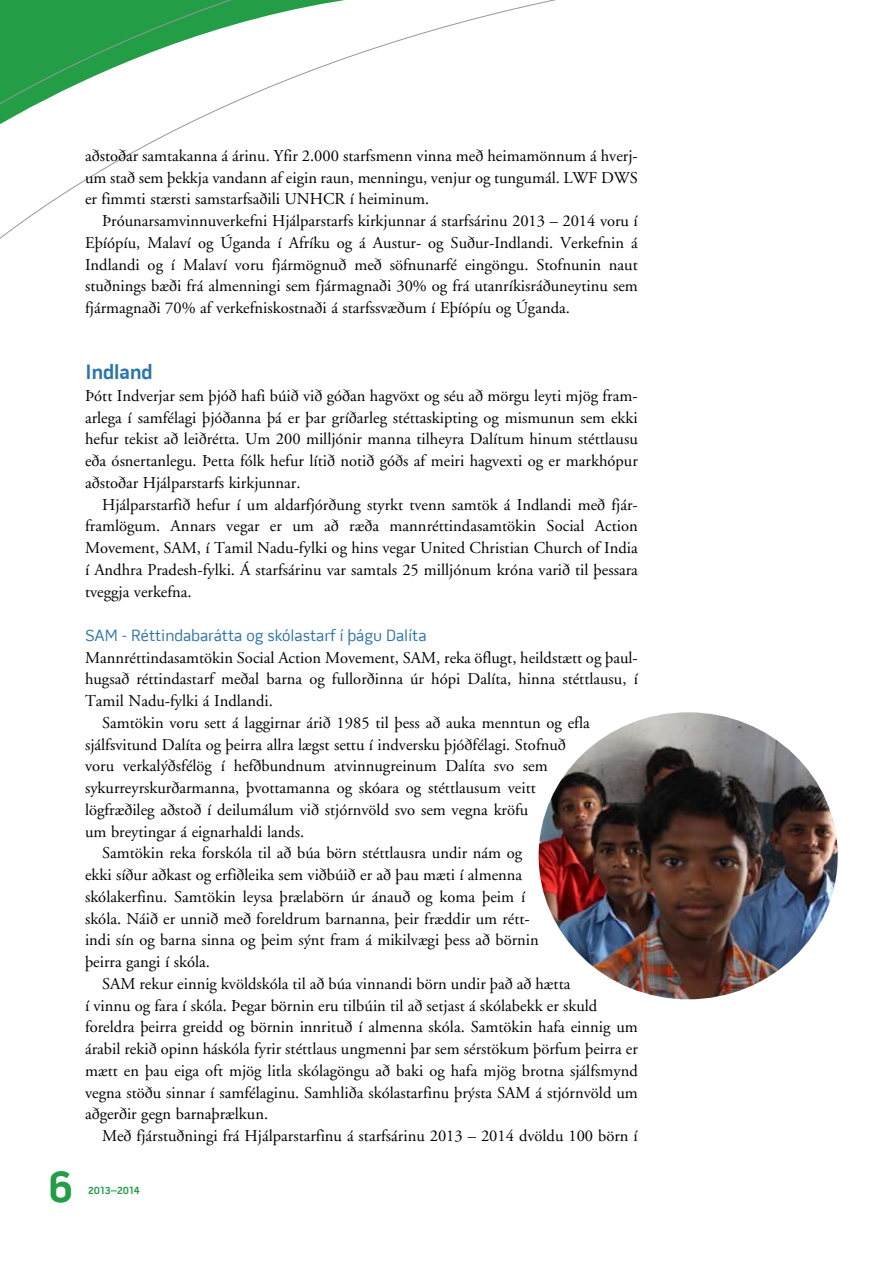
<style>
.page{position:relative;width:893px;height:1263px;background:#fff}
.page>*{position:absolute;margin:0;border:0;box-sizing:border-box;transform-origin:0 0}
.t1{font:700 45px "Pill Gothic 600 mg";color:#239d46}
.t2{font:700 21px "Pill Gothic 600 mg";color:#2e75a9}
.t3{font:16.5px/21.8px "Adobe Garamond";color:#000;text-align:justify}
.t4{font:16.5px "Pill Gothic 600 mg";color:#2e75a9}
.t5{font:700 10.5px "Pill Gothic 600 mg";color:#239d46}
</style>
<div class="page">
<svg style="left:0;top:0;width:556px;height:239px"></svg>
<img style="left:539px;top:712px;width:299px;height:287px">
<p class="t3" style="left:85px;top:145px;width:554px">aðstoðar samtakanna á árinu. Yfir 2.000 starfsmenn vinna með heimamönnum á hverj&shy;um stað sem þekkja vandann af eigin raun, menningu, venjur og tungumál. LWF DWS er fimmti stærsti samstarfsaðili UNHCR í heiminum.</p>
<p class="t3" style="left:85px;top:210px;width:554px;text-indent:17px">Þróunarsamvinnuverkefni Hjálparstarfs kirkjunnar á starfsárinu 2013 – 2014 voru í Eþíópíu, Malaví og Úganda í Afríku og á Austur- og Suður-Indlandi. Verkefnin á Indlandi og í Malaví voru fjármögnuð með söfnunarfé eingöngu. Stofnunin naut stuðnings bæði frá almenningi sem fjármagnaði 30% og frá utanríkisráðuneytinu sem fjármagnaði 70% af verkefniskostnaði á starfssvæðum í Eþíópíu og Úganda.</p>
<h1 class="t1" style="left:48px;top:1159px;width:27px">6</h1>
<p class="t2" style="left:85px;top:359px;width:69px">Indland</p>
<p class="t3" style="left:85px;top:385px;width:554px">Þótt Indverjar sem þjóð hafi búið við góðan hagvöxt og séu að mörgu leyti mjög fram&shy;arlega í samfélagi þjóðanna þá er þar gríðarleg stéttaskipting og mismunun sem ekki hefur tekist að leiðrétta. Um 200 milljónir manna tilheyra Dalítum hinum stéttlausu eða ósnertanlegu. Þetta fólk hefur lítið notið góðs af meiri hagvexti og er markhópur aðstoðar Hjálparstarfs kirkjunnar.</p>
<p class="t3" style="left:85px;top:494px;width:554px;text-indent:17px">Hjálparstarfið hefur í um aldarfjórðung styrkt tvenn samtök á Indlandi með fjár&shy;framlögum. Annars vegar er um að ræða mannréttindasamtökin Social Action Movement, SAM, í Tamil Nadu-fylki og hins vegar United Christian Church of India í Andhra Pradesh-fylki. Á starfsárinu var samtals 25 milljónum króna varið til þessara tveggja verkefna.</p>
<p class="t4" style="left:85px;top:625px;width:343px">SAM - Réttindabarátta og skólastarf í þágu Dalíta</p>
<p class="t3" style="left:85px;top:647px;width:554px">Mannréttindasamtökin Social Action Movement, SAM, reka öflugt, heildstætt og þaul-</p>
<p class="t3" style="left:85px;top:669px;width:554px">hugsað réttindastarf meðal barna og fullorðinna úr hópi Dalíta, hinna stéttlausu, í</p>
<p class="t3" style="left:85px;top:690px;width:189px">Tamil Nadu-fylki á Indlandi.</p>
<p class="t3" style="left:102px;top:712px;width:489px">Samtökin voru sett á laggirnar árið 1985 til þess að auka menntun og efla</p>
<p class="t3" style="left:85px;top:734px;width:482px">sjálfsvitund Dalíta og þeirra allra lægst settu í indversku þjóðfélagi. Stofnuð</p>
<p class="t3" style="left:85px;top:756px;width:464px">voru verkalýðsfélög í hefðbundnum atvinnugreinum Dalíta svo sem</p>
<p class="t3" style="left:85px;top:777px;width:452px">sykurreyrskurðarmanna, þvottamanna og skóara og stéttlausum veitt</p>
<p class="t3" style="left:85px;top:799px;width:445px">lögfræðileg aðstoð í deilumálum við stjórnvöld svo sem vegna kröfu</p>
<p class="t3" style="left:85px;top:821px;width:221px">um breytingar á eignarhaldi lands.</p>
<p class="t3" style="left:102px;top:843px;width:422px">Samtökin reka forskóla til að búa börn stéttlausra undir nám og</p>
<p class="t3" style="left:85px;top:864px;width:439px">ekki síður aðkast og erfiðleika sem viðbúið er að þau mæti í almenna</p>
<p class="t3" style="left:85px;top:886px;width:442px">skólakerfinu. Samtökin leysa þrælabörn úr ánauð og koma þeim í</p>
<p class="t3" style="left:85px;top:908px;width:446px">skóla. Náið er unnið með foreldrum barnanna, þeir fræddir um rétt-</p>
<p class="t3" style="left:85px;top:929px;width:455px">indi sín og barna sinna og þeim sýnt fram á mikilvægi þess að börnin</p>
<p class="t3" style="left:85px;top:951px;width:126px">þeirra gangi í skóla.</p>
<p class="t3" style="left:102px;top:973px;width:470px">SAM rekur einnig kvöldskóla til að búa vinnandi börn undir það að hætta</p>
<p class="t3" style="left:85px;top:995px;width:514px">í vinnu og fara í skóla. Þegar börnin eru tilbúin til að setjast á skólabekk er skuld</p>
<p class="t3" style="left:85px;top:1016px;width:554px">foreldra þeirra greidd og börnin innrituð í almenna skóla. Samtökin hafa einnig um</p>
<p class="t3" style="left:85px;top:1038px;width:554px">árabil rekið opinn háskóla fyrir stéttlaus ungmenni þar sem sérstökum þörfum þeirra er</p>
<p class="t3" style="left:85px;top:1060px;width:554px">mætt en þau eiga oft mjög litla skólagöngu að baki og hafa mjög brotna sjálfsmynd</p>
<p class="t3" style="left:85px;top:1082px;width:554px">vegna stöðu sinnar í samfélaginu. Samhliða skólastarfinu þrýsta SAM á stjórnvöld um</p>
<p class="t3" style="left:85px;top:1103px;width:185px">aðgerðir gegn barnaþrælkun.</p>
<p class="t3" style="left:102px;top:1125px;width:537px">Með fjárstuðningi frá Hjálparstarfinu á starfsárinu 2013 – 2014 dvöldu 100 börn í</p>
<p class="t5" style="left:88px;top:1184px;width:53px">2013–2014</p>
</div>
